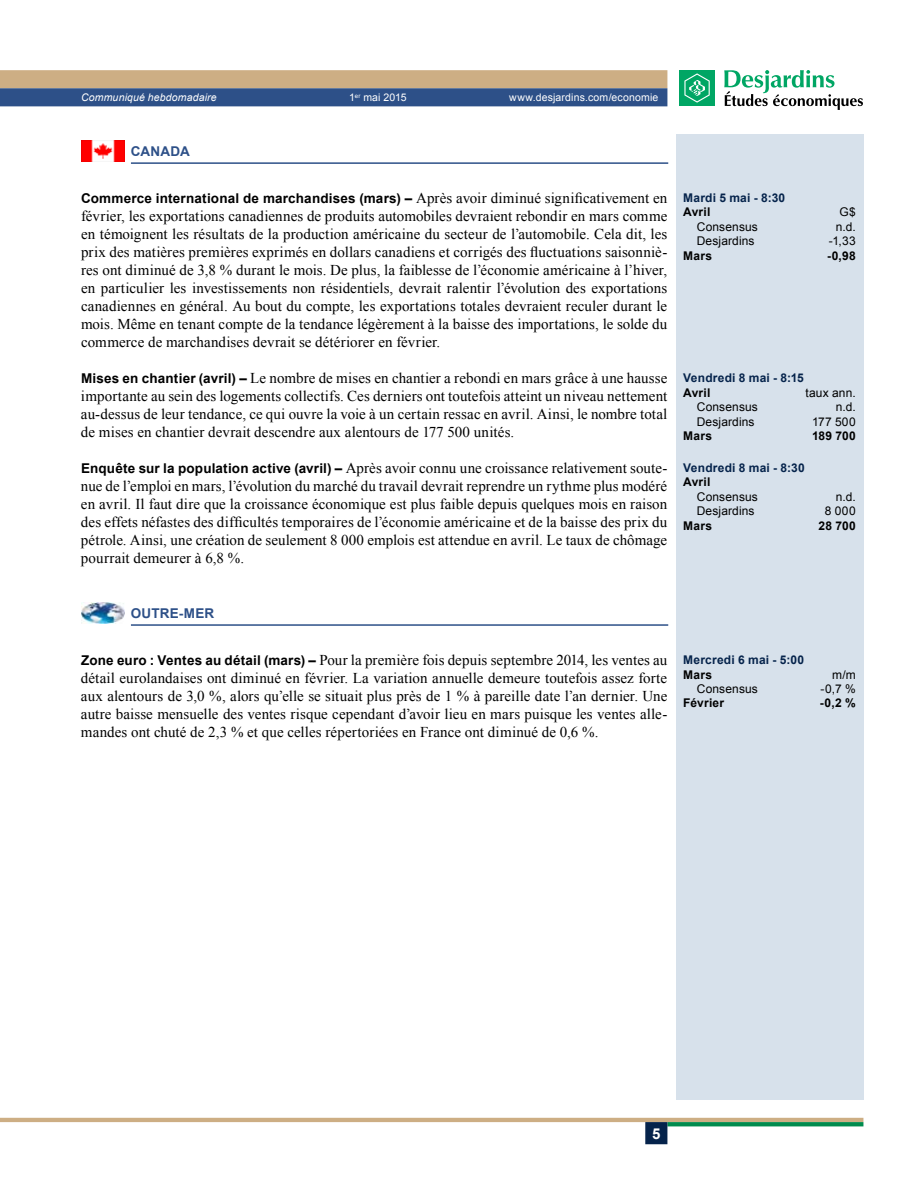
<style>
.page{position:relative;width:918px;height:1188px;background:#fff}
.page>*{position:absolute;margin:0;border:0;box-sizing:border-box;transform-origin:0 0}
.t1{font:15px/18px "Times New Roman";letter-spacing:.005em;color:#000;text-align:justify}
.t2{font:700 15px "Arial";color:#fff}
.t3{font:700 13.5px "Arial";letter-spacing:.015em;color:#000}
.t4{font:700 13.5px "Arial";letter-spacing:.015em;color:#2d5088}
.t5{font:12px "Arial";letter-spacing:.01em;color:#000}
.t6{font:700 12px "Arial";letter-spacing:.015em;color:#05234b}
.t7{font:700 12px "Arial";letter-spacing:.015em;color:#000}
.t8{font:10.5px "Arial";letter-spacing:.015em;color:#fff}
.t9{font:italic 10.5px "Arial";letter-spacing:.015em;color:#fff}
.s1{font-family:"Times New Roman";font-weight:400;font-size:15px}
.s2{font-family:"Arial";font-weight:700;font-size:13.5px}
</style>
<div class="page">
<svg style="left:0;top:70px;width:667px;height:36px;background:#7e8087"></svg>
<hr style="left:0;top:1118px;width:863px;height:4px;background:#cdae84">
<svg style="left:667px;top:1122px;width:196px;height:4px"></svg>
<div style="left:645px;top:1122px;width:22px;height:22px;background:#05234b;border:2px solid #05234b"></div>
<div style="left:679px;top:70px;width:36px;height:36px;background:#00a664"></div>
<svg style="left:684px;top:73px;width:26px;height:30px"></svg>
<svg style="left:724px;top:70px;width:139px;height:40px"></svg>
<hr style="left:131px;top:162px;width:537px;height:2px;background:#2d5088">
<img style="left:81px;top:140px;width:43px;height:22px">
<hr style="left:131px;top:624px;width:537px;height:2px;background:#2d5088">
<img style="left:81px;top:602px;width:43px;height:22px">
<div style="left:676px;top:134px;width:187px;height:966px;background:#d7e1eb"></div>
<p class="t9" style="left:81px;top:91px;width:137px">Communiqué hebdomadaire</p>
<p class="t8" style="left:349px;top:91px;width:59px">1<sup>er</sup> mai 2015</p>
<p class="t8" style="left:509px;top:91px;width:151px">www.desjardins.com/economie</p>
<p class="t4" style="left:131px;top:142px;width:41px">Canada</p>
<p class="t3" style="left:81px;top:190px;width:588px">Commerce international de marchandises (mars) – <span class="s1">Après avoir diminué significativement en</span></p>
<p class="t1" style="left:81px;top:207px;width:588px">février, les exportations canadiennes de produits automobiles devraient rebondir en mars comme en témoignent les résultats de la production américaine du secteur de l’automobile. Cela dit, les prix des matières premières exprimés en dollars canadiens et corrigés des fluctuations saisonniè&shy;res ont diminué de 3,8 % durant le mois. De plus, la faiblesse de l’économie américaine à l’hiver, en particulier les investissements non résidentiels, devrait ralentir l’évolution des exportations canadiennes en général. Au bout du compte, les exportations totales devraient reculer durant le mois. Même en tenant compte de la tendance légèrement à la baisse des importations, le solde du commerce de marchandises devrait se détériorer en février.</p>
<p class="t1" style="left:81px;top:369px;width:588px"><span class="s2">Mises en chantier (avril) –</span> Le nombre de mises en chantier a rebondi en mars grâce à une hausse importante au sein des logements collectifs. Ces derniers ont toutefois atteint un niveau nettement au-dessus de leur tendance, ce qui ouvre la voie à un certain ressac en avril. Ainsi, le nombre total de mises en chantier devrait descendre aux alentours de 177 500 unités.</p>
<p class="t1" style="left:81px;top:459px;width:588px"><span class="s2">Enquête sur la population active (avril) –</span> Après avoir connu une croissance relativement soute&shy;nue de l’emploi en mars, l’évolution du marché du travail devrait reprendre un rythme plus modéré en avril. Il faut dire que la croissance économique est plus faible depuis quelques mois en raison des effets néfastes des difficultés temporaires de l’économie américaine et de la baisse des prix du pétrole. Ainsi, une création de seulement 8 000 emplois est attendue en avril. Le taux de chômage pourrait demeurer à 6,8 %.</p>
<p class="t6" style="left:683px;top:190px;width:104px">Mardi 5 mai - 8:30</p>
<p class="t7" style="left:683px;top:204px;width:29px">Avril</p>
<p class="t5" style="left:839px;top:204px;width:18px">G$</p>
<p class="t5" style="left:697px;top:219px;width:63px">Consensus</p>
<p class="t5" style="left:836px;top:219px;width:22px">n.d.</p>
<p class="t5" style="left:697px;top:233px;width:59px">Desjardins</p>
<p class="t5" style="left:829px;top:233px;width:28px">-1,33</p>
<p class="t7" style="left:683px;top:248px;width:30px">Mars</p>
<p class="t7" style="left:827px;top:248px;width:30px">-0,98</p>
<p class="t6" style="left:683px;top:370px;width:122px">Vendredi 8 mai - 8:15</p>
<p class="t7" style="left:683px;top:385px;width:29px">Avril</p>
<p class="t5" style="left:806px;top:385px;width:52px">taux ann.</p>
<p class="t5" style="left:697px;top:399px;width:63px">Consensus</p>
<p class="t5" style="left:836px;top:399px;width:22px">n.d.</p>
<p class="t5" style="left:697px;top:414px;width:59px">Desjardins</p>
<p class="t5" style="left:812px;top:414px;width:45px">177 500</p>
<p class="t7" style="left:683px;top:428px;width:30px">Mars</p>
<p class="t7" style="left:812px;top:428px;width:45px">189 700</p>
<p class="t6" style="left:683px;top:460px;width:123px">Vendredi 8 mai - 8:30</p>
<p class="t7" style="left:683px;top:474px;width:29px">Avril</p>
<p class="t5" style="left:697px;top:489px;width:63px">Consensus</p>
<p class="t5" style="left:836px;top:489px;width:22px">n.d.</p>
<p class="t5" style="left:697px;top:503px;width:59px">Desjardins</p>
<p class="t5" style="left:825px;top:503px;width:32px">8 000</p>
<p class="t7" style="left:683px;top:518px;width:30px">Mars</p>
<p class="t7" style="left:819px;top:518px;width:39px">28 700</p>
<p class="t4" style="left:131px;top:604px;width:85px">Outre-mer</p>
<p class="t1" style="left:81px;top:651px;width:588px"><span class="s2">Zone euro : Ventes au détail (mars) –</span> Pour la première fois depuis septembre 2014, les ventes au détail eurolandaises ont diminué en février. La variation annuelle demeure toutefois assez forte aux alentours de 3,0 %, alors qu’elle se situait plus près de 1 % à pareille date l’an dernier. Une autre baisse mensuelle des ventes risque cependant d’avoir lieu en mars puisque les ventes alle&shy;mandes ont chuté de 2,3 % et que celles répertoriées en France ont diminué de 0,6 %.</p>
<p class="t6" style="left:683px;top:652px;width:122px">Mercredi 6 mai - 5:00</p>
<p class="t7" style="left:683px;top:667px;width:30px">Mars</p>
<p class="t5" style="left:832px;top:667px;width:25px">m/m</p>
<p class="t5" style="left:697px;top:681px;width:63px">Consensus</p>
<p class="t5" style="left:821px;top:681px;width:37px">-0,7 %</p>
<p class="t7" style="left:683px;top:695px;width:43px">Février</p>
<p class="t7" style="left:820px;top:695px;width:37px">-0,2 %</p>
<p class="t2" style="left:652px;top:1124px;width:10px">5</p>
</div>
